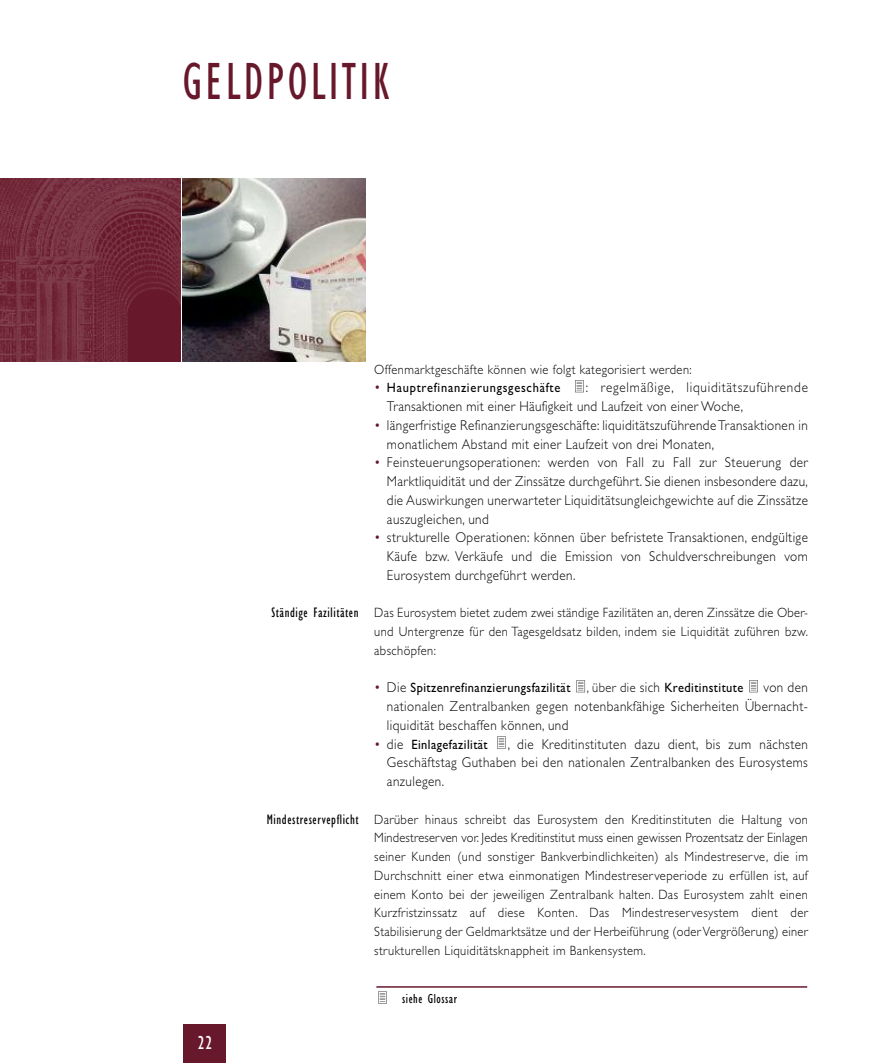
<style>
.page{position:relative;width:893px;height:1063px;background:#fff}
.page>*{position:absolute;margin:0;border:0;box-sizing:border-box;transform-origin:0 0}
.t1{font:condensed 54px "Gill Sans";letter-spacing:.08em;color:#67182a;scale:.85 1}
.t2{font:condensed 19.5px "Gill Sans";color:#fff;scale:.95 1}
.t3{font:300 14.25px/18.8px "Gill Sans";letter-spacing:.035em;color:#000;text-align:justify;scale:.92 1}
.t4{font:condensed 14.25px "Gill Sans";letter-spacing:.045em;color:#000;scale:.95 1}
.t5{font:300 13.5px/18.8px "Gill Sans";letter-spacing:.035em;color:#000;text-align:justify;scale:.92 1}
.t6{font:13.5px "Gill Sans";letter-spacing:.035em;color:#000;scale:.92 1}
.t7{font:13.5px "Gill Sans";letter-spacing:.06em;color:#000;scale:.92 1}
.t8{font:condensed 13.5px "Gill Sans";letter-spacing:.045em;color:#000;scale:.95 1}
.s1{font-weight:300;font-size:14.25px;color:#67182a}
.s2{color:#67182a}
.s3{font-weight:300;font-size:14.25px}
.s4{font-weight:300}
</style>
<div class="page">
<svg style="left:576px;top:680px;width:9px;height:12px"></svg>
<svg style="left:575px;top:380px;width:9px;height:12px"></svg>
<svg style="left:497px;top:737px;width:9px;height:12px"></svg>
<svg style="left:749px;top:680px;width:9px;height:12px"></svg>
<div style="left:183px;top:1025px;width:43px;height:38px;background:#67182a"></div>
<img style="left:0;top:178px;width:181px;height:183px">
<img style="left:183px;top:178px;width:183px;height:183px">
<hr style="left:376px;top:986px;width:431px;height:2px;background:#67182a">
<svg style="left:378px;top:992px;width:9px;height:11px"></svg>
<h1 class="t1" style="left:183px;top:61px;width:244px">GELDPOLITIK</h1>
<h2 class="t2" style="left:198px;top:1035px;width:17px">22</h2>
<p class="t4" style="left:272px;top:607px;width:93px">Ständige Fazilitäten</p>
<p class="t4" style="left:267px;top:813px;width:98px">Mindestreservepflicht</p>
<p class="t5" style="left:374px;top:359px;width:347px">Offenmarktgeschäfte können wie folgt kategorisiert werden:</p>
<p class="t7" style="left:374px;top:380px;width:204px"><span class="s1">•</span> Hauptrefinanzierungsgeschäfte</p>
<p class="t3" style="left:387px;top:378px;width:459px;text-indent:199px">: regelmäßige, liquiditätszuführende<br>Transaktionen mit einer Häufigkeit und Laufzeit von einer Woche,</p>
<p class="t3" style="left:387px;top:415px;width:459px;text-indent:-13px"><span class="s2">•</span> längerfristige Refinanzierungsgeschäfte: liquiditätszuführende Transaktionen in monatlichem Abstand mit einer Laufzeit von drei Monaten,</p>
<p class="t3" style="left:387px;top:453px;width:459px;text-indent:-13px"><span class="s2">•</span> Feinsteuerungsoperationen: werden von Fall zu Fall zur Steuerung der Marktliquidität und der Zinssätze durchgeführt. Sie dienen insbesondere dazu, die Auswirkungen unerwarteter Liquiditätsungleichgewichte auf die Zinssätze auszugleichen, und</p>
<p class="t3" style="left:387px;top:528px;width:459px;text-indent:-13px"><span class="s2">•</span> strukturelle Operationen: können über befristete Transaktionen, endgültige Käufe bzw. Verkäufe und die Emission von Schuldverschreibungen vom Eurosystem durchgeführt werden.</p>
<p class="t5" style="left:374px;top:603px;width:473px">Das Eurosystem bietet zudem zwei ständige Fazilitäten an, deren Zinssätze die Ober&shy;und Untergrenze für den Tagesgeldsatz bilden, indem sie Liquidität zuführen bzw. abschöpfen:</p>
<p class="t6" style="left:374px;top:680px;width:403px"><span class="s1">•</span> <span class="s3">Die</span> Spitzenrefinanzierungsfazilität <span class="s4">, über die</span> <span class="s3">sich</span> Kreditinstitute</p>
<p class="t3" style="left:387px;top:678px;width:459px;text-indent:376px">von den nationalen Zentralbanken gegen notenbankfähige Sicherheiten Übernacht&shy;liquidität beschaffen können, und</p>
<p class="t6" style="left:374px;top:736px;width:125px"><span class="s1">•</span> <span class="s3">die</span> Einlagefazilität</p>
<p class="t3" style="left:387px;top:734px;width:459px;text-indent:121px">, die Kreditinstituten dazu dient, bis zum nächsten Geschäftstag Guthaben bei den nationalen Zentralbanken des Eurosystems anzulegen.</p>
<p class="t5" style="left:374px;top:809px;width:473px">Darüber hinaus schreibt das Eurosystem den Kreditinstituten die Haltung von Mindestreserven vor. Jedes Kreditinstitut muss einen gewissen Prozentsatz der Einlagen seiner Kunden (und sonstiger Bankverbindlichkeiten) als Mindestreserve, die im Durchschnitt einer etwa einmonatigen Mindestreserveperiode zu erfüllen ist, auf einem Konto bei der jeweiligen Zentralbank halten. Das Eurosystem zahlt einen Kurzfristzinssatz auf diese Konten. Das Mindestreservesystem dient der Stabilisierung der Geldmarktsätze und der Herbeiführung (oderVergrößerung) einer strukturellen Liquiditätsknappheit im Bankensystem.</p>
<p class="t8" style="left:402px;top:994px;width:59px">siehe Glossar</p>
</div>
